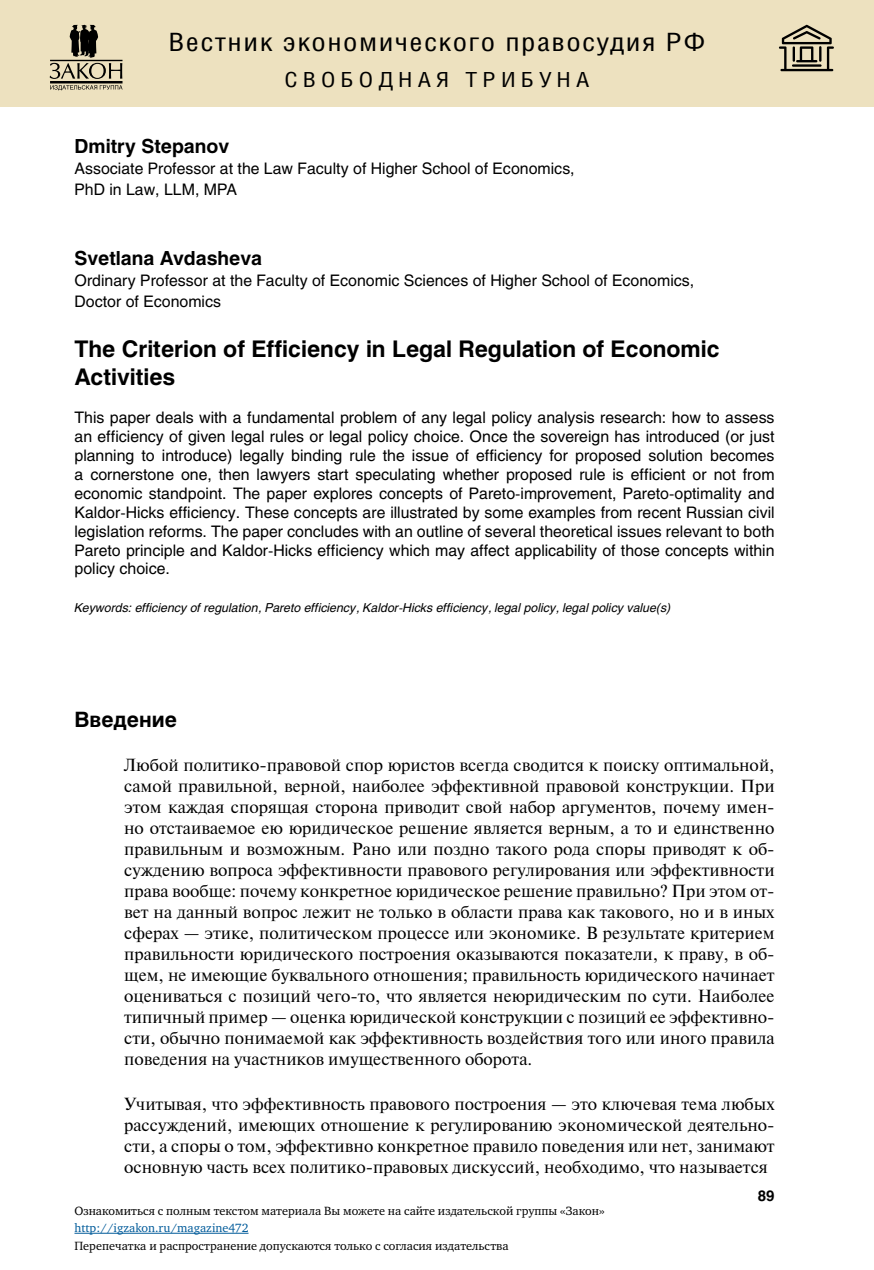
<style>
.page{position:relative;width:874px;height:1270px;background:#fff}
.page>*{position:absolute;margin:0;border:0;box-sizing:border-box;transform-origin:0 0}
.t1{font:25.2px "Helios Cond";letter-spacing:.05em;color:#000;scale:1.18 1}
.t2{font:700 22.75px/27.3px "Helios";color:#000}
.t3{font:700 21px "Helios";color:#000}
.t4{font:20.82px "Helios Cond";letter-spacing:.21em;color:#000;scale:1.18 1}
.t5{font:700 19.25px "Helios";color:#000}
.t6{font:17.5px/21px "Newton";color:#000;text-align:justify}
.t7{font:15.75px/18.9px "Helios";color:#000}
.t8{font:700 14.88px "Helios";color:#000}
.t9{font:12.25px "Charter ITC";color:#000}
.t10{font:italic 12.25px "Helios";color:#000}
.t11{font:12.25px "Charter ITC";color:#005b9a}
</style>
<div class="page">
<div style="left:0;top:0;width:873px;height:107px;background:#ede1bf"></div>
<hr style="left:50px;top:81px;width:72px;height:2px;background:#000">
<svg style="left:50px;top:25px;width:72px;height:54px"></svg>
<svg style="left:50px;top:85px;width:72px;height:5px"></svg>
<svg style="left:779px;top:25px;width:54px;height:46px"></svg>
<hr style="left:74px;top:1233px;width:174px;height:1px;background:#005b9a">
<h1 class="t1" style="left:168px;top:26px;width:456px">Вестник экономического правосудия РФ</h1>
<p class="t4" style="left:284px;top:67px;width:260px">СВОБОДНАЯ ТРИБУНА</p>
<p class="t5" style="left:74px;top:134px;width:156px">Dmitry Stepanov</p>
<p class="t7" style="left:74px;top:157px;width:501px;line-height:21px">Associate Professor at the Law Faculty of Higher School of Economics,<br>PhD in Law, LLM, MPA</p>
<p class="t5" style="left:74px;top:245px;width:189px">Svetlana Avdasheva</p>
<p class="t7" style="left:74px;top:269px;width:621px;line-height:21px">Ordinary Professor at the Faculty of Economic Sciences of Higher School of Economics,<br>Doctor of Economics</p>
<h2 class="t2" style="left:74px;top:335px;width:646px">The Criterion of Efficiency in Legal Regulation of Economic<br>Activities</h2>
<p class="t7" style="left:74px;top:408px;width:701px;text-align:justify">This paper deals with a fundamental problem of any legal policy analysis research: how to assess an efficiency of given legal rules or legal policy choice. Once the sovereign has introduced (or just planning to introduce) legally binding rule the issue of efficiency for proposed solution becomes a cornerstone one, then lawyers start speculating whether proposed rule is efficient or not from economic standpoint. The paper explores concepts of Pareto-improvement, Pareto-optimality and Kaldor-Hicks efficiency. These concepts are illustrated by some examples from recent Russian civil legislation reforms. The paper concludes with an outline of several theoretical issues relevant to both Pareto principle and Kaldor-Hicks efficiency which may affect applicability of those concepts within policy choice.</p>
<p class="t10" style="left:74px;top:600px;width:597px">Keywords: efficiency of regulation, Pareto efficiency, Kaldor-Hicks efficiency, legal policy, legal policy value(s)</p>
<p class="t3" style="left:74px;top:706px;width:104px">Введение</p>
<p class="t6" style="left:124px;top:754px;width:651px">Любой политико-правовой спор юристов всегда сводится к поиску оптимальной, самой правильной, верной, наиболее эффективной правовой конструкции. При этом каждая спорящая сторона приводит свой набор аргументов, почему имен&shy;но отстаиваемое ею юридическое решение является верным, а то и единственно правильным и возможным. Рано или поздно такого рода споры приводят к об&shy;суждению вопроса эффективности правового регулирования или эффективности права вообще: почему конкретное юридическое решение правильно? При этом от&shy;вет на данный вопрос лежит не только в области права как такового, но и в иных сферах — этике, политическом процессе или экономике. В результате критерием правильности юридического построения оказываются показатели, к праву, в об&shy;щем, не имеющие буквального отношения; правильность юридического начинает оцениваться с позиций чего-то, что является неюридическим по сути. Наиболее типичный пример — оценка юридической конструкции с позиций ее эффективно&shy;сти, обычно понимаемой как эффективность воздействия того или иного правила поведения на участников имущественного оборота.</p>
<p class="t6" style="left:124px;top:1093px;width:651px">Учитывая, что эффективность правового построения — это ключевая тема любых рассуждений, имеющих отношение к регулированию экономической деятельно&shy;сти, а споры о том, эффективно конкретное правило поведения или нет, занимают основную часть всех политико-правовых дискуссий, необходимо, что называется</p>
<p class="t9" style="left:74px;top:1203px;width:531px">Ознакомиться с полным текстом материала Вы можете на сайте издательской группы «Закон»</p>
<p class="t11" style="left:74px;top:1220px;width:175px">http://igzakon.ru/magazine472</p>
<p class="t9" style="left:74px;top:1238px;width:435px">Перепечатка и распространение допускаются только с согласия издательства</p>
<p class="t8" style="left:757px;top:1187px;width:18px">89</p>
</div>
